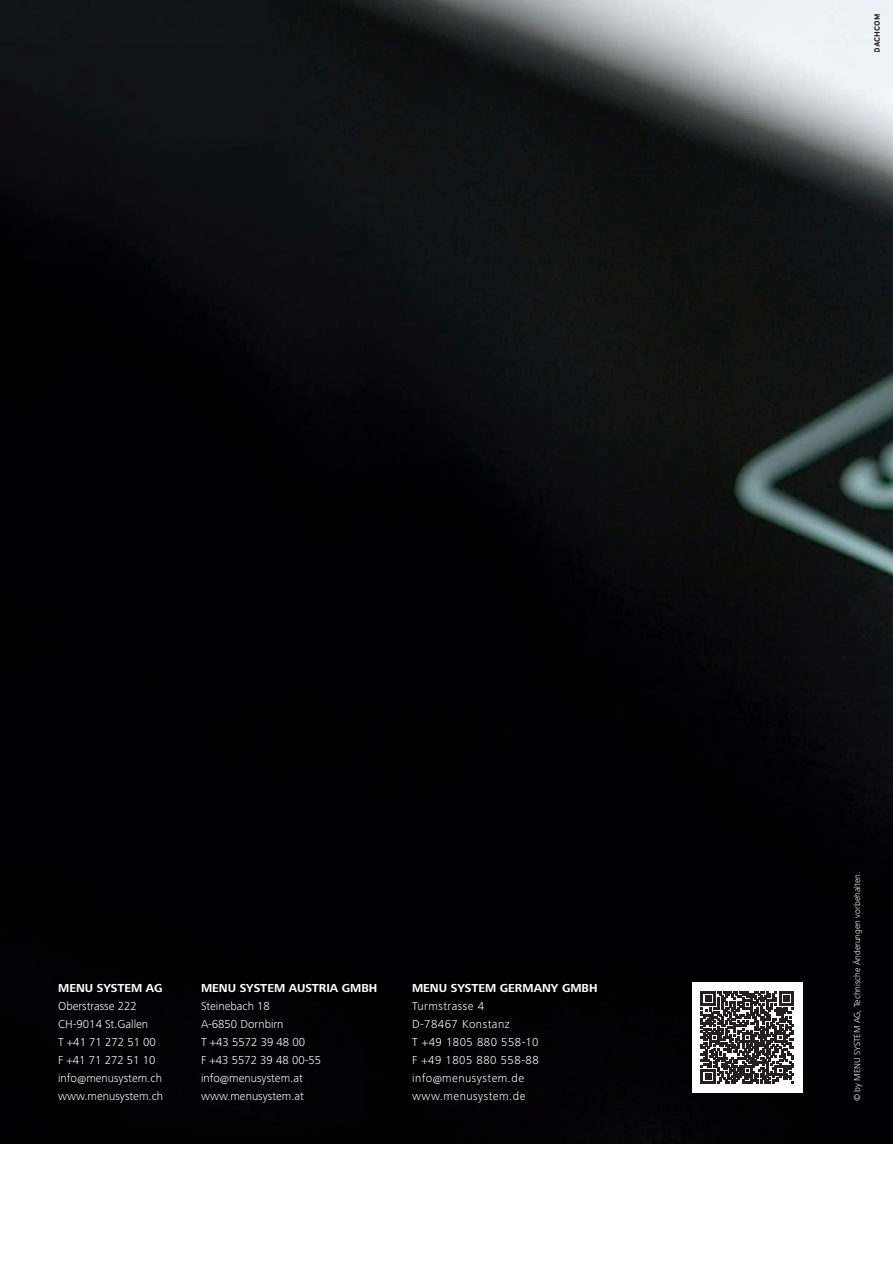
<style>
.page{position:relative;width:893px;height:1263px;background:#fff}
.page>*{position:absolute;margin:0;border:0;box-sizing:border-box;transform-origin:0 0}
.t1{font:300 12px/18px "Frutiger Next LT";color:#fff}
.t2{font:300 12px/18px "Frutiger Next LT";letter-spacing:.04em;color:#fff}
.t3{font:700 12px "Frutiger Next LT";color:#fff}
.t4{font:300 9px "Frutiger Next LT";color:#fff}
.t5{font:700 7.65px "Interstate";letter-spacing:-.01em;color:#231f20}
</style>
<div class="page">
<img style="left:0;top:0;width:893px;height:1144px">
<div style="left:692px;top:982px;width:110px;height:111px;background:#fff"></div>
<svg style="left:701px;top:991px;width:92px;height:93px"></svg>
<p class="t5" style="left:873px;top:53px;width:40px;rotate:-90deg">DACHCOM</p>
<p class="t3" style="left:58px;top:981px;width:106px">MENU SYSTEM AG</p>
<p class="t1" style="left:58px;top:997px;width:107px">Oberstrasse 222<br>CH-9014 St.Gallen<br>T +41 71 272 51 00<br>F +41 71 272 51 10 info@menusystem.ch www.menusystem.ch</p>
<p class="t3" style="left:201px;top:981px;width:178px">MENU SYSTEM AUSTRIA GMBH</p>
<p class="t1" style="left:201px;top:997px;width:122px">Steinebach 18<br>A-6850 Dornbirn<br>T +43 5572 39 48 00<br>F +43 5572 39 48 00-55 info@menusystem.at www.menusystem.at</p>
<p class="t3" style="left:412px;top:981px;width:187px">MENU SYSTEM GERMANY GMBH</p>
<p class="t2" style="left:412px;top:997px;width:128px">Turmstrasse 4<br>D-78467 Konstanz<br>T +49 1805 880 558-10<br>F +49 1805 880 558-88 info@menusystem.de www.menusystem.de</p>
<p class="t4" style="left:852px;top:1101px;width:231px;rotate:-90deg">© by MENU SYSTEM AG, Technische Änderungen vorbehalten.</p>
</div>
